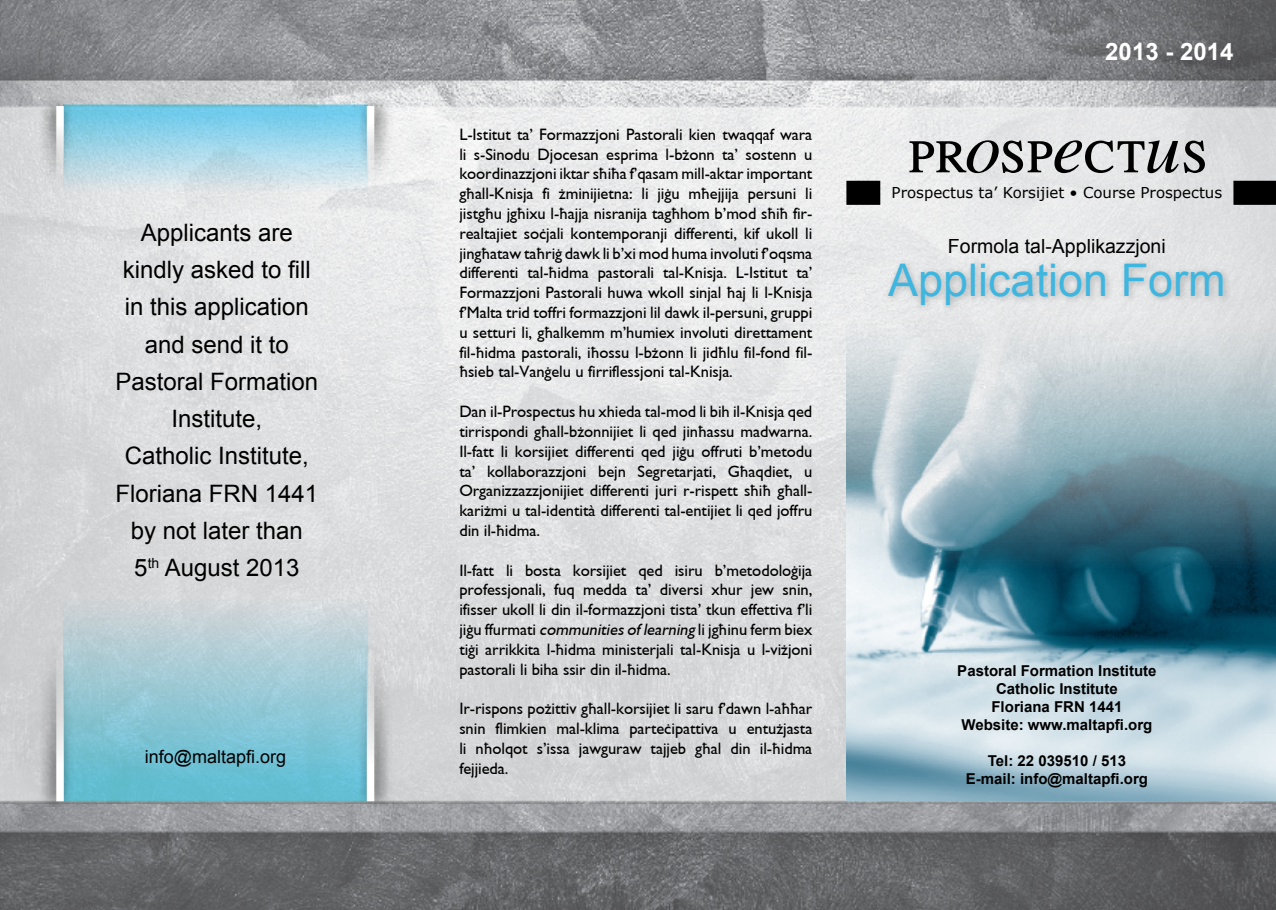
<style>
.page{position:relative;width:1276px;height:910px;background:#fff}
.page>*{position:absolute;margin:0;border:0;box-sizing:border-box;transform-origin:0 0}
.t1{font:69px "Will Grace";color:#000}
.t2{font:45px "Arial";color:#3fb6df}
.t3{font:24px "Arial";color:#000}
.t4{font:700 24px "Arial";color:#fff}
.t5{font:19.5px "Arial";color:#000}
.t6{font:18px "Arial";color:#000}
.t7{font:16.5px/19.8px "M Gill Sans";letter-spacing:-.005em;color:#000;text-align:justify}
.t8{font:700 15px "Arial";color:#000}
.t9{font:15px "Verdana";color:#000}
.s1{font-style:italic}
</style>
<div class="page">
<img style="left:0;top:0;width:1276px;height:910px">
<div style="left:1234px;top:181px;width:41px;height:23px;background:#000"></div>
<div style="left:1233px;top:181px;width:43px;height:24px;border:2px solid #000"></div>
<div style="left:847px;top:181px;width:32px;height:23px;background:#000"></div>
<div style="left:846px;top:181px;width:34px;height:24px;border:2px solid #000"></div>
<div style="left:882px;top:257px;width:348px;height:56px;background:#000;opacity:.25"></div>
<img style="left:846px;top:317px;width:430px;height:484px">
<div style="left:63px;top:105px;width:305px;height:86px;background:linear-gradient(to bottom,#65c8ea,#e1e6e8)"></div>
<div style="left:63px;top:598px;width:305px;height:203px;background:linear-gradient(to bottom,#d4d6d9,#58bcd2)"></div>
<div style="left:37px;top:631px;width:36px;height:176px;background:#000;opacity:.75"></div>
<svg style="left:56px;top:645px;width:8px;height:156px"></svg>
<div style="left:356px;top:631px;width:36px;height:176px;background:#000;opacity:.75"></div>
<svg style="left:367px;top:645px;width:7px;height:156px"></svg>
<div style="left:37px;top:91px;width:36px;height:99px;background:#000;opacity:.75"></div>
<svg style="left:56px;top:106px;width:8px;height:77px"></svg>
<div style="left:356px;top:91px;width:36px;height:95px;background:#000;opacity:.75"></div>
<svg style="left:367px;top:106px;width:7px;height:73px"></svg>
<p class="t3" style="left:141px;top:217px;width:154px">Applicants are</p>
<p class="t3" style="left:123px;top:254px;width:190px">kindly asked to fill</p>
<p class="t3" style="left:125px;top:291px;width:186px">in this application</p>
<p class="t3" style="left:145px;top:329px;width:146px">and send it to</p>
<p class="t3" style="left:115px;top:366px;width:204px">Pastoral Formation</p>
<p class="t3" style="left:171px;top:403px;width:92px">Institute,</p>
<p class="t3" style="left:125px;top:440px;width:186px">Catholic Institute,</p>
<p class="t3" style="left:115px;top:478px;width:204px">Floriana FRN 1441</p>
<p class="t3" style="left:131px;top:515px;width:174px">by not later than</p>
<p class="t3" style="left:134px;top:552px;width:167px">5<sup>th</sup> August 2013</p>
<p class="t6" style="left:145px;top:745px;width:143px">info@maltapfi.org</p>
<p class="t7" style="left:459px;top:124px;width:354px">L-Istitut ta’ Formazzjoni Pastorali kien twaqqaf wara li s-Sinodu Djocesan esprima l-bΩonn ta’ sostenn u koordinazzjoni iktar s˙i˙a f’qasam mill-aktar important g˙all-Knisja fi Ωminijietna: li ji©u m˙ejjija persuni li jistg˙u jg˙ixu l-˙ajja nisranija tag˙hom b’mod s˙i˙ fir&shy;realtajiet soçjali kontemporanji differenti, kif ukoll li jing˙ataw ta˙ri© dawk li b’xi mod huma involuti f’oqsma differenti tal-˙idma pastorali tal-Knisja. L-Istitut ta’ Formazzjoni Pastorali huwa wkoll sinjal ˙aj li l-Knisja f’Malta trid toffri formazzjoni lil dawk il-persuni, gruppi u setturi li, g˙alkemm m’humiex involuti direttament fil-˙idma pastorali, i˙ossu l-bΩonn li jid˙lu fil-fond fil-˙sieb tal-Van©elu u firriflessjoni tal-Knisja.</p>
<p class="t7" style="left:459px;top:402px;width:354px">Dan il-Prospectus hu xhieda tal-mod li bih il-Knisja qed tirrispondi g˙all-bΩonnijiet li qed jin˙assu madwarna.<br>Il-fatt li korsijiet differenti qed ji©u offruti b’metodu ta’ kollaborazzjoni bejn Segretarjati, G˙aqdiet, u Organizzazzjonijiet differenti juri r-rispett s˙i˙ g˙all&shy;kariΩmi u tal-identità differenti tal-entijiet li qed joffru din il-˙idma.</p>
<p class="t7" style="left:459px;top:560px;width:354px">Il-fatt li bosta korsijiet qed isiru b’metodolo©ija professjonali, fuq medda ta’ diversi xhur jew snin, ifisser ukoll li din il-formazzjoni tista’ tkun effettiva f’li ji©u ffurmati <span class="s1">communitiesof learning</span> li jg˙inu ferm biex ti©i arrikkita l-˙idma ministerjali tal-Knisja u l-viΩjoni pastorali li biha ssir din il-˙idma.</p>
<p class="t7" style="left:459px;top:699px;width:354px">Ir-rispons poΩittiv g˙all-korsijiet li saru f’dawn l-a˙˙ar snin flimkien mal-klima parteçipattiva u entuΩjasta li n˙olqot s’issa jawguraw tajjeb g˙al din il-˙idma fejjieda.</p>
<p class="t4" style="left:1105px;top:36px;width:130px">2013 - 2014</p>
<p class="t1" style="left:907px;top:107px;width:302px">prospectus</p>
<p class="t9" style="left:891px;top:182px;width:332px">Prospectus ta’ Korsijiet • Course Prospectus</p>
<p class="t5" style="left:948px;top:233px;width:219px">Formola tal-Applikazzjoni</p>
<p class="t2" style="left:888px;top:250px;width:339px">Application Form</p>
<p class="t8" style="left:957px;top:661px;width:201px">Pastoral Formation Institute</p>
<p class="t8" style="left:996px;top:679px;width:123px">Catholic Institute</p>
<p class="t8" style="left:991px;top:697px;width:132px">Floriana FRN 1441</p>
<p class="t8" style="left:961px;top:715px;width:192px">Website: www.maltapfi.org</p>
<p class="t8" style="left:988px;top:751px;width:140px">Tel: 22 039510 / 513</p>
<p class="t8" style="left:966px;top:769px;width:184px">E-mail: info@maltapfi.org</p>
</div>
